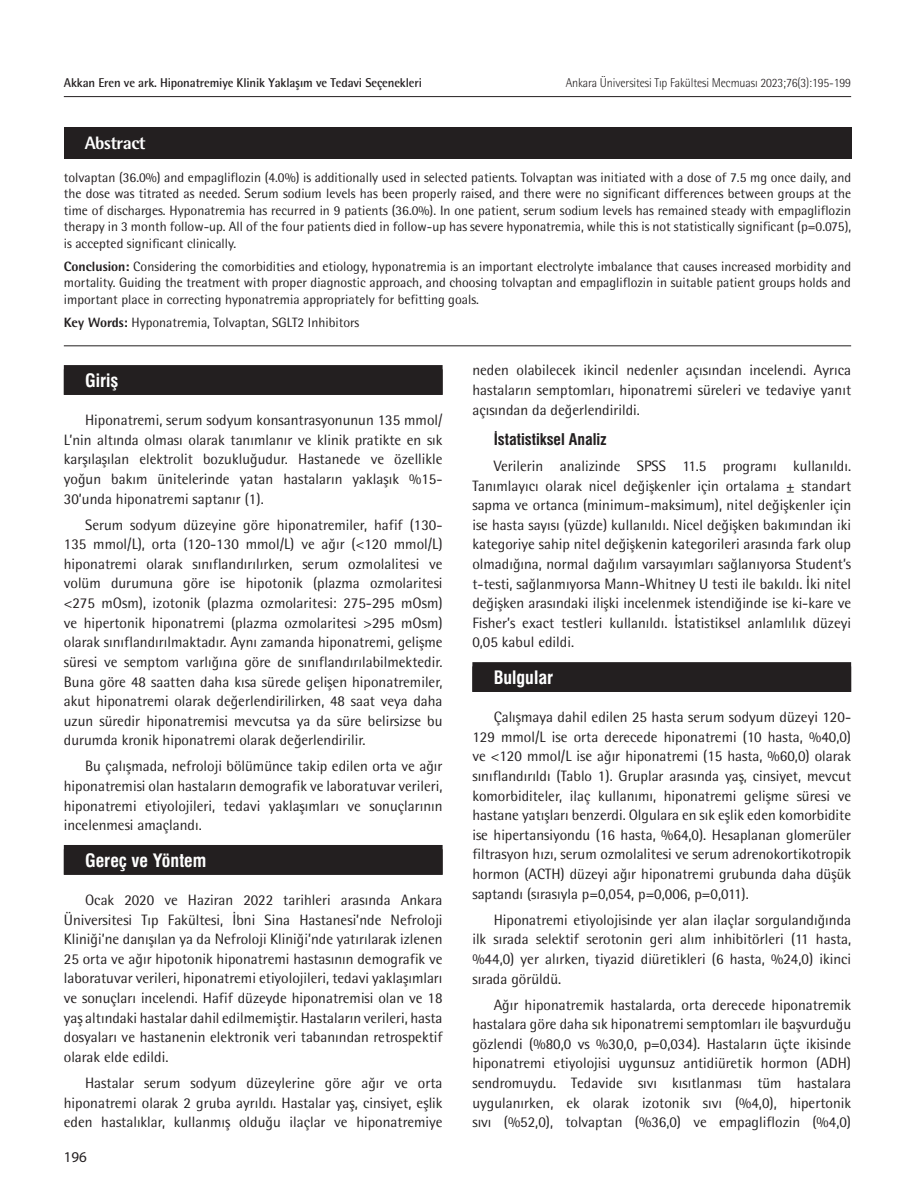
<style>
.page{position:relative;width:915px;height:1191px;background:#fff}
.page>*{position:absolute;margin:0;border:0;box-sizing:border-box;transform-origin:0 0}
.ANA_BASLIK{font:18px "Swiss Condensed Bold Tr";color:#fff}
.t1{font:800 18px "Rotis Semi Sans Std";letter-spacing:-.025em;color:#fff}
.ARA_BASLIK{font:15.75px "Swiss Condensed Bold Tr";color:#231f20}
.YAZI{font:15px/19.6px "Rotis Semi Sans Std";color:#231f20;text-align:justify}
.t2{font:15px "Myriad Pro";color:#231f20}
.OZET{font:13.5px/16.5px "Rotis Semi Sans Std";color:#231f20;text-align:justify}
.t3{font:700 12.75px "Rotis Semi Sans Std";letter-spacing:-.01em;color:#231f20}
.t4{font:300 12.75px "Rotis Semi Sans Std";letter-spacing:-.01em;color:#231f20;scale:.95 1}
.s1{font-weight:800}
</style>
<div class="page">
<hr style="left:64px;top:96px;width:786px;height:1px;background:#231f20">
<div style="left:64px;top:365px;width:378px;height:30px;background:#231f20"></div>
<div style="left:64px;top:845px;width:378px;height:29px;background:#231f20"></div>
<div style="left:472px;top:662px;width:378px;height:30px;background:#231f20"></div>
<hr style="left:64px;top:345px;width:786px;height:1px;background:#231f20">
<div style="left:64px;top:128px;width:786px;height:31px;background:#231f20"></div>
<p class="t3" style="left:64px;top:75px;width:359px">Akkan Eren ve ark. Hiponatremiye Klinik Yaklaşım ve Tedavi Seçenekleri</p>
<p class="t4" style="left:565px;top:75px;width:302px">Ankara Üniversitesi Tıp Fakültesi Mecmuası 2023;76(3):195-199</p>
<p class="t1" style="left:85px;top:132px;width:62px">Abstract</p>
<p class="OZET" style="left:64px;top:169px;width:788px">tolvaptan (36.0%) and empagliflozin (4.0%) is additionally used in selected patients. Tolvaptan was initiated with a dose of 7.5 mg once daily, and the dose was titrated as needed. Serum sodium levels has been properly raised, and there were no significant differences between groups at the time of discharges. Hyponatremia has recurred in 9 patients (36.0%). In one patient, serum sodium levels has remained steady with empagliflozin therapy in 3 month follow-up. All of the four patients died in follow-up has severe hyponatremia, while this is not statistically significant (p=0.075), is accepted significant clinically.</p>
<p class="OZET" style="left:64px;top:258px;width:788px"><span class="s1">Conclusion:</span> Considering the comorbidities and etiology, hyponatremia is an important electrolyte imbalance that causes increased morbidity and mortality. Guiding the treatment with proper diagnostic approach, and choosing tolvaptan and empagliflozin in suitable patient groups holds and important place in correcting hyponatremia appropriately for befitting goals.</p>
<p class="OZET" style="left:64px;top:314px;width:297px"><span class="s1">Key Words:</span> Hyponatremia, Tolvaptan, SGLT2 Inhibitors</p>
<p class="ANA_BASLIK" style="left:85px;top:369px;width:35px">Giriş</p>
<p class="YAZI" style="left:64px;top:410px;width:380px;text-indent:21px">Hiponatremi, serum sodyum konsantrasyonunun 135 mmol/ L’nin altında olması olarak tanımlanır ve klinik pratikte en sık karşılaşılan elektrolit bozukluğudur. Hastanede ve özellikle yoğun bakım ünitelerinde yatan hastaların yaklaşık %15- 30’unda hiponatremi saptanır (1).</p>
<p class="YAZI" style="left:64px;top:514px;width:380px;text-indent:21px">Serum sodyum düzeyine göre hiponatremiler, hafif (130- 135 mmol/L), orta (120-130 mmol/L) ve ağır (&lt;120 mmol/L) hiponatremi olarak sınıflandırılırken, serum ozmolalitesi ve volüm durumuna göre ise hipotonik (plazma ozmolaritesi &lt;275 mOsm), izotonik (plazma ozmolaritesi: 275-295 mOsm) ve hipertonik hiponatremi (plazma ozmolaritesi &gt;295 mOsm) olarak sınıflandırılmaktadır. Aynı zamanda hiponatremi, gelişme süresi ve semptom varlığına göre de sınıflandırılabilmektedir.<br>Buna göre 48 saatten daha kısa sürede gelişen hiponatremiler, akut hiponatremi olarak değerlendirilirken, 48 saat veya daha uzun süredir hiponatremisi mevcutsa ya da süre belirsizse bu durumda kronik hiponatremi olarak değerlendirilir.</p>
<p class="YAZI" style="left:64px;top:756px;width:380px;text-indent:21px">Bu çalışmada, nefroloji bölümünce takip edilen orta ve ağır hiponatremisi olan hastaların demografik ve laboratuvar verileri, hiponatremi etiyolojileri, tedavi yaklaşımları ve sonuçlarının incelenmesi amaçlandı.</p>
<p class="ANA_BASLIK" style="left:85px;top:849px;width:123px">Gereç ve Yöntem</p>
<p class="YAZI" style="left:64px;top:890px;width:380px;text-indent:21px">Ocak 2020 ve Haziran 2022 tarihleri arasında Ankara Üniversitesi Tıp Fakültesi, İbni Sina Hastanesi’nde Nefroloji Kliniği’ne danışılan ya da Nefroloji Kliniği’nde yatırılarak izlenen 25 orta ve ağır hipotonik hiponatremi hastasının demografik ve laboratuvar verileri, hiponatremi etiyolojileri, tedavi yaklaşımları ve sonuçları incelendi. Hafif düzeyde hiponatremisi olan ve 18 yaş altındaki hastalar dahil edilmemiştir. Hastaların verileri, hasta dosyaları ve hastanenin elektronik veri tabanından retrospektif olarak elde edildi.</p>
<p class="YAZI" style="left:64px;top:1073px;width:380px;text-indent:21px">Hastalar serum sodyum düzeylerine göre ağır ve orta hiponatremi olarak 2 gruba ayrıldı. Hastalar yaş, cinsiyet, eşlik eden hastalıklar, kullanmış olduğu ilaçlar ve hiponatremiye</p>
<p class="t2" style="left:64px;top:1147px;width:25px">196</p>
<p class="YAZI" style="left:472px;top:360px;width:380px">neden olabilecek ikincil nedenler açısından incelendi. Ayrıca hastaların semptomları, hiponatremi süreleri ve tedaviye yanıt açısından da değerlendirildi.</p>
<p class="ARA_BASLIK" style="left:493px;top:430px;width:114px">İstatistiksel Analiz</p>
<p class="YAZI" style="left:472px;top:456px;width:380px;text-indent:21px">Verilerin analizinde SPSS 11.5 programı kullanıldı.<br>Tanımlayıcı olarak nicel değişkenler için ortalama ± standart sapma ve ortanca (minimum-maksimum), nitel değişkenler için ise hasta sayısı (yüzde) kullanıldı. Nicel değişken bakımından iki kategoriye sahip nitel değişkenin kategorileri arasında fark olup olmadığına, normal dağılım varsayımları sağlanıyorsa Student’s t-testi, sağlanmıyorsa Mann-Whitney U testi ile bakıldı. İki nitel değişken arasındaki ilişki incelenmek istendiğinde ise ki-kare ve Fisher’s exact testleri kullanıldı. İstatistiksel anlamlılık düzeyi 0,05 kabul edildi.</p>
<p class="ANA_BASLIK" style="left:493px;top:666px;width:61px">Bulgular</p>
<p class="YAZI" style="left:472px;top:707px;width:380px;text-indent:21px">Çalışmaya dahil edilen 25 hasta serum sodyum düzeyi 120- 129 mmol/L ise orta derecede hiponatremi (10 hasta, %40,0) ve &lt;120 mmol/L ise ağır hiponatremi (15 hasta, %60,0) olarak sınıflandırıldı (Tablo 1). Gruplar arasında yaş, cinsiyet, mevcut komorbiditeler, ilaç kullanımı, hiponatremi gelişme süresi ve hastane yatışları benzerdi. Olgulara en sık eşlik eden komorbidite ise hipertansiyondu (16 hasta, %64,0). Hesaplanan glomerüler filtrasyon hızı, serum ozmolalitesi ve serum adrenokortikotropik hormon (ACTH) düzeyi ağır hiponatremi grubunda daha düşük saptandı (sırasıyla p=0,054, p=0,006, p=0,011).</p>
<p class="YAZI" style="left:472px;top:909px;width:380px;text-indent:21px">Hiponatremi etiyolojisinde yer alan ilaçlar sorgulandığında ilk sırada selektif serotonin geri alım inhibitörleri (11 hasta, %44,0) yer alırken, tiyazid diüretikleri (6 hasta, %24,0) ikinci sırada görüldü.</p>
<p class="YAZI" style="left:472px;top:994px;width:380px;text-indent:21px">Ağır hiponatremik hastalarda, orta derecede hiponatremik hastalara göre daha sık hiponatremi semptomları ile başvurduğu gözlendi (%80,0 vs %30,0, p=0,034). Hastaların üçte ikisinde hiponatremi etiyolojisi uygunsuz antidiüretik hormon (ADH) sendromuydu. Tedavide sıvı kısıtlanması tüm hastalara uygulanırken, ek olarak izotonik sıvı (%4,0), hipertonik sıvı (%52,0), tolvaptan (%36,0) ve empagliflozin (%4,0)</p>
</div>
